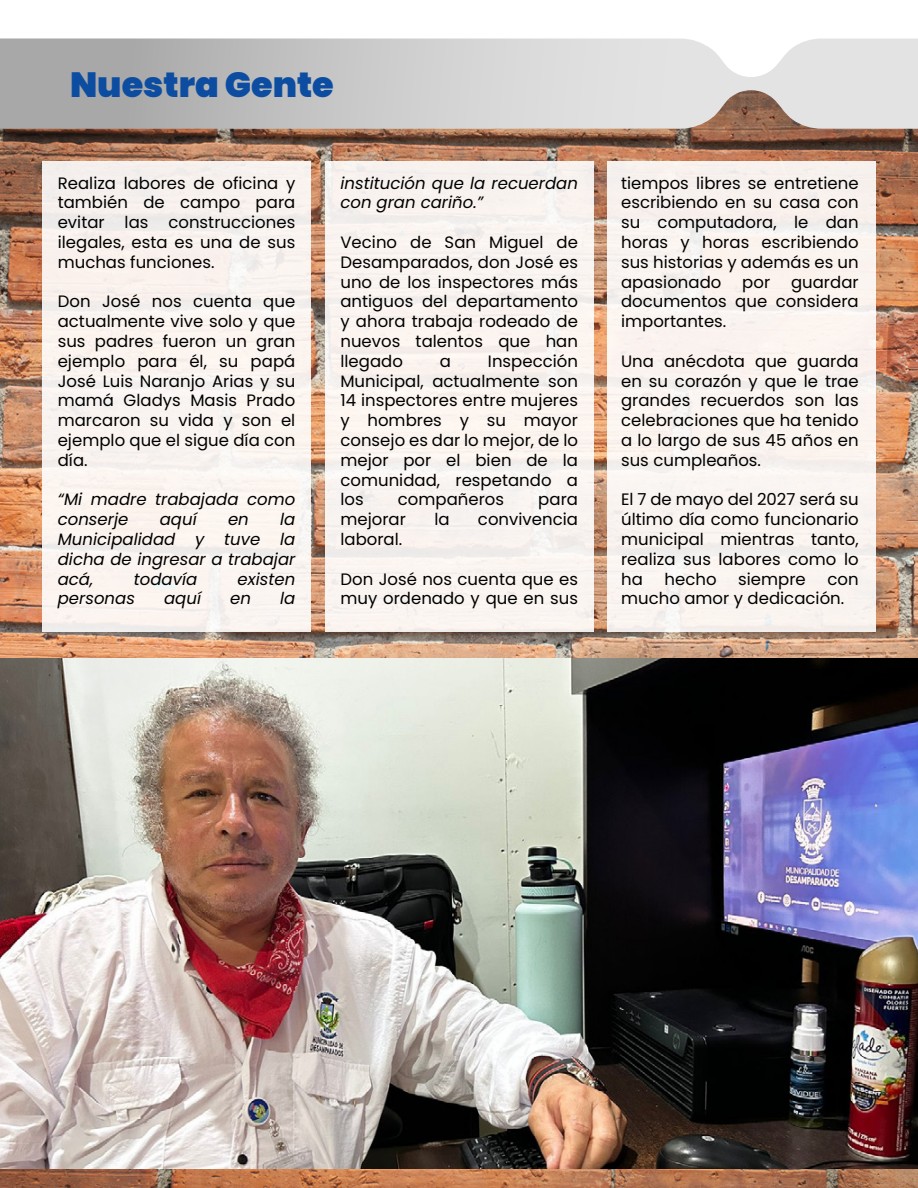
<style>
.page{position:relative;width:918px;height:1188px;background:#fff}
.page>*{position:absolute;margin:0;border:0;box-sizing:border-box;transform-origin:0 0}
.t1{font:900 34.95px "Poppins";color:#0d4da1}
.t2{font:16.5px/19.8px "Poppins";color:#000;text-align:justify}
.t3{font:italic 16.5px/19.8px "Poppins";color:#000}
</style>
<div class="page">
<img style="left:0;top:129px;width:918px;height:1059px">
<svg style="left:0;top:39px;width:918px;height:90px;background:#cac9c8"></svg>
<img style="left:0;top:658px;width:918px;height:511px">
<div style="left:42px;top:161px;width:268px;height:471px;background:#faf3ef"></div>
<div style="left:326px;top:161px;width:268px;height:471px;background:#faf3f0"></div>
<div style="left:608px;top:161px;width:268px;height:471px;background:#faf3ef"></div>
<h1 class="t1" style="left:70px;top:65px;width:265px">Nuestra Gente</h1>
<p class="t2" style="left:58px;top:173px;width:239px">Realiza labores de oficina y también de campo para evitar las construcciones ilegales, esta es una de sus muchas funciones.</p>
<p class="t2" style="left:58px;top:292px;width:239px">Don José nos cuenta que actualmente vive solo y que sus padres fueron un gran ejemplo para él, su papá José Luis Naranjo Arias y su mamá Gladys Masis Prado marcaron su vida y son el ejemplo que el sigue día con día.</p>
<p class="t3" style="left:58px;top:490px;width:239px">“Mi madre trabajada como conserje</p>
<p class="t3" style="left:160px;top:510px;width:39px">aquí</p>
<p class="t3" style="left:228px;top:510px;width:22px">en</p>
<p class="t3" style="left:58px;top:510px;width:239px;text-align:justify;text-indent:222px">la Municipalidad y tuve la dicha de ingresar a trabajar acá,</p>
<p class="t3" style="left:134px;top:569px;width:65px">todavía</p>
<p class="t3" style="left:238px;top:569px;width:59px">existen</p>
<p class="t3" style="left:58px;top:589px;width:79px">personas</p>
<p class="t3" style="left:164px;top:589px;width:39px">aquí</p>
<p class="t3" style="left:230px;top:589px;width:22px">en</p>
<p class="t3" style="left:280px;top:589px;width:17px">la</p>
<p class="t3" style="left:340px;top:173px;width:239px">institución que la recuerdan con gran cariño.”</p>
<p class="t2" style="left:340px;top:232px;width:239px">Vecino de San Miguel de Desamparados, don José es uno de los inspectores más antiguos del departamento y ahora trabaja rodeado de nuevos talentos que han llegado</p>
<p class="t2" style="left:340px;top:351px;width:239px;text-indent:148px">Inspección Municipal, actualmente son 14 inspectores entre mujeres y hombres y su mayor consejo es dar lo mejor, de lo mejor por el bien de la comunidad, respetando a los</p>
<p class="t2" style="left:440px;top:351px;width:13px">a</p>
<p class="t2" style="left:398px;top:490px;width:108px">compañeros</p>
<p class="t2" style="left:538px;top:490px;width:41px">para</p>
<p class="t2" style="left:340px;top:510px;width:67px">mejorar</p>
<p class="t2" style="left:434px;top:510px;width:17px">la</p>
<p class="t2" style="left:478px;top:510px;width:102px">convivencia</p>
<p class="t2" style="left:340px;top:529px;width:63px">laboral.</p>
<p class="t2" style="left:340px;top:569px;width:239px">Don José nos cuenta que es muy ordenado y que en sus</p>
<p class="t2" style="left:621px;top:173px;width:239px">tiempos libres se entretiene escribiendo en su casa con su computadora, le dan horas y horas escribiendo sus historias y además es un apasionado</p>
<p class="t2" style="left:621px;top:272px;width:239px;text-indent:170px">guardar documentos que considera importantes.</p>
<p class="t2" style="left:621px;top:351px;width:239px">Una anécdota que guarda en su corazón y que le trae grandes recuerdos son las celebraciones que ha tenido a lo largo de sus 45 años en sus cumpleaños.</p>
<p class="t2" style="left:621px;top:490px;width:239px">El 7 de mayo del 2027 será su último día como funcionario municipal mientras tanto, realiza sus labores como lo ha</p>
<p class="t2" style="left:742px;top:272px;width:29px">por</p>
<p class="t2" style="left:665px;top:569px;width:54px">hecho</p>
<p class="t2" style="left:738px;top:569px;width:69px">siempre</p>
<p class="t2" style="left:621px;top:569px;width:239px;text-indent:206px">con mucho amor y dedicación.</p>
</div>
